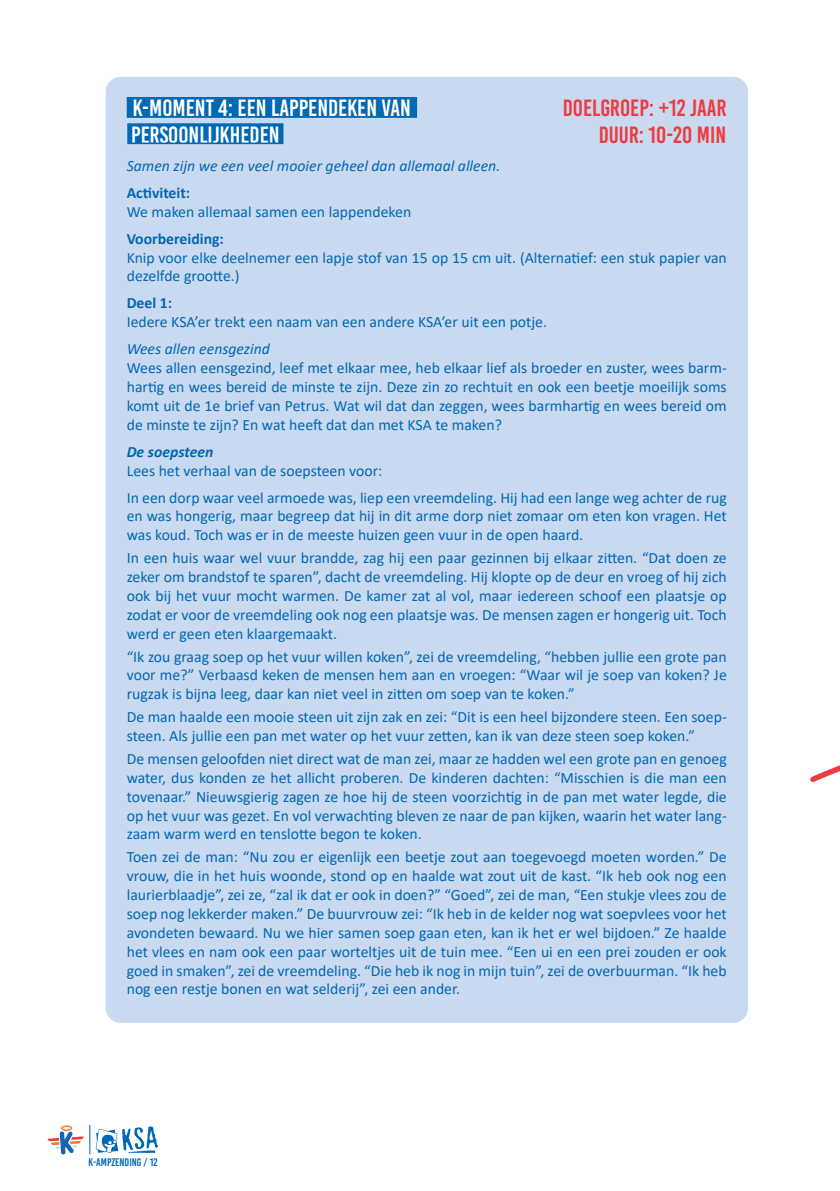
<style>
.page{position:relative;width:840px;height:1191px;background:#fff}
.page>*{position:absolute;margin:0;border:0;box-sizing:border-box;transform-origin:0 0}
.t1{font:23.4px "Bebas Kai";color:#fff}
.t2{font:23.4px "Bebas Kai";color:#ee3a41}
.t3{font:15.8px/18.8px "Calibri";color:#0168b3;text-align:justify}
.t4{font:italic 15.8px "Calibri";color:#0168b3}
.t5{font:700 15.8px "Calibri";color:#0168b3}
.t6{font:italic 700 15.8px "Calibri";color:#0168b3}
.t7{font:11px "Bebas Kai";color:#0168b3}
</style>
<div class="page">
<svg style="left:96px;top:1126px;width:62px;height:27px"></svg>
<svg style="left:47px;top:1124px;width:43px;height:31px"></svg>
<div style="left:106px;top:77px;width:641px;height:946px;background:#c9d9ef;border-radius:15px"></div>
<div style="left:127px;top:98px;width:289px;height:19px;background:#0168b3"></div>
<div style="left:127px;top:97px;width:290px;height:21px;border:2px solid #0168b3"></div>
<div style="left:128px;top:124px;width:154px;height:19px;background:#0168b3"></div>
<div style="left:127px;top:123px;width:156px;height:21px;border:2px solid #0168b3"></div>
<svg style="left:810px;top:765px;width:29px;height:17px"></svg>
<p class="t1" style="left:133px;top:96px;width:280px">K-MOMENT 4: EEN LAPPENDEKEN VAN</p>
<p class="t2" style="left:562px;top:96px;width:165px">DOELGROEP: +12 JAAR</p>
<p class="t1" style="left:131px;top:122px;width:150px">PERSOONLIJKHEDEN</p>
<p class="t2" style="left:598px;top:122px;width:129px">DUUR: 10-20 MIN</p>
<p class="t4" style="left:127px;top:155px;width:375px">Samen zijn we een veel mooier geheel dan allemaal alleen.</p>
<p class="t5" style="left:127px;top:181px;width:65px">Activiteit:</p>
<p class="t3" style="left:127px;top:202px;width:286px">We maken allemaal samen een lappendeken</p>
<p class="t5" style="left:127px;top:227px;width:99px">Voorbereiding:</p>
<p class="t3" style="left:127px;top:247px;width:601px">Knip voor elke deelnemer een lapje stof van 15 op 15 cm uit. (Alternatief: een stuk papier van dezelfde grootte.)</p>
<p class="t5" style="left:127px;top:292px;width:47px">Deel 1:</p>
<p class="t3" style="left:127px;top:312px;width:421px">Iedere KSA’er trekt een naam van een andere KSA’er uit een potje.</p>
<p class="t4" style="left:127px;top:338px;width:145px">Wees allen eensgezind</p>
<p class="t3" style="left:127px;top:358px;width:601px">Wees allen eensgezind, leef met elkaar mee, heb elkaar lief als broeder en zuster, wees barm&shy;hartig en wees bereid de minste te zijn. Deze zin zo rechtuit en ook een beetje moeilijk soms komt uit de 1e brief van Petrus. Wat wil dat dan zeggen, wees barmhartig en wees bereid om de minste te zijn? En wat heeft dat dan met KSA te maken?</p>
<p class="t6" style="left:127px;top:440px;width:88px">De soepsteen</p>
<p class="t3" style="left:127px;top:460px;width:257px">Lees het verhaal van de soepsteen voor:</p>
<p class="t3" style="left:127px;top:487px;width:601px">In een dorp waar veel armoede was, liep een vreemdeling. Hij had een lange weg achter de rug en was hongerig, maar begreep dat hij in dit arme dorp niet zomaar om eten kon vragen. Het was koud. Toch was er in de meeste huizen geen vuur in de open haard.</p>
<p class="t3" style="left:127px;top:548px;width:601px">In een huis waar wel vuur brandde, zag hij een paar gezinnen bij elkaar zitten. “Dat doen ze zeker om brandstof te sparen”, dacht de vreemdeling. Hij klopte op de deur en vroeg of hij zich ook bij het vuur mocht warmen. De kamer zat al vol, maar iedereen schoof een plaatsje op zodat er voor de vreemdeling ook nog een plaatsje was. De mensen zagen er hongerig uit. Toch werd er geen eten klaargemaakt.</p>
<p class="t3" style="left:127px;top:646px;width:601px">“Ik zou graag soep op het vuur willen koken”, zei de vreemdeling, “hebben jullie een grote pan voor me?” Verbaasd keken de mensen hem aan en vroegen: “Waar wil je soep van koken? Je rugzak is bijna leeg, daar kan niet veel in zitten om soep van te koken.”</p>
<p class="t3" style="left:127px;top:707px;width:601px">De man haalde een mooie steen uit zijn zak en zei: “Dit is een heel bijzondere steen. Een soep&shy;steen. Als jullie een pan met water op het vuur zetten, kan ik van deze steen soep koken.”</p>
<p class="t3" style="left:127px;top:749px;width:601px">De mensen geloofden niet direct wat de man zei, maar ze hadden wel een grote pan en genoeg water, dus konden ze het allicht proberen. De kinderen dachten: “Misschien is die man een tovenaar.” Nieuwsgierig zagen ze hoe hij de steen voorzichtig in de pan met water legde, die op het vuur was gezet. En vol verwachting bleven ze naar de pan kijken, waarin het water lang&shy;zaam warm werd en tenslotte begon te koken.</p>
<p class="t3" style="left:127px;top:847px;width:601px">Toen zei de man: “Nu zou er eigenlijk een beetje zout aan toegevoegd moeten worden.” De vrouw, die in het huis woonde, stond op en haalde wat zout uit de kast. “Ik heb ook nog een laurierblaadje”, zei ze, “zal ik dat er ook in doen?” “Goed”, zei de man, “Een stukje vlees zou de soep nog lekkerder maken.” De buurvrouw zei: “Ik heb in de kelder nog wat soepvlees voor het avondeten bewaard. Nu we hier samen soep gaan eten, kan ik het er wel bijdoen.” Ze haalde het vlees en nam ook een paar worteltjes uit de tuin mee. “Een ui en een prei zouden er ook goed in smaken”, zei de vreemdeling. “Die heb ik nog in mijn tuin”, zei de overbuurman. “Ik heb nog een restje bonen en wat selderij”, zei een ander.</p>
<p class="t7" style="left:89px;top:1156px;width:70px">K-AMPZENDING / 12</p>
</div>
